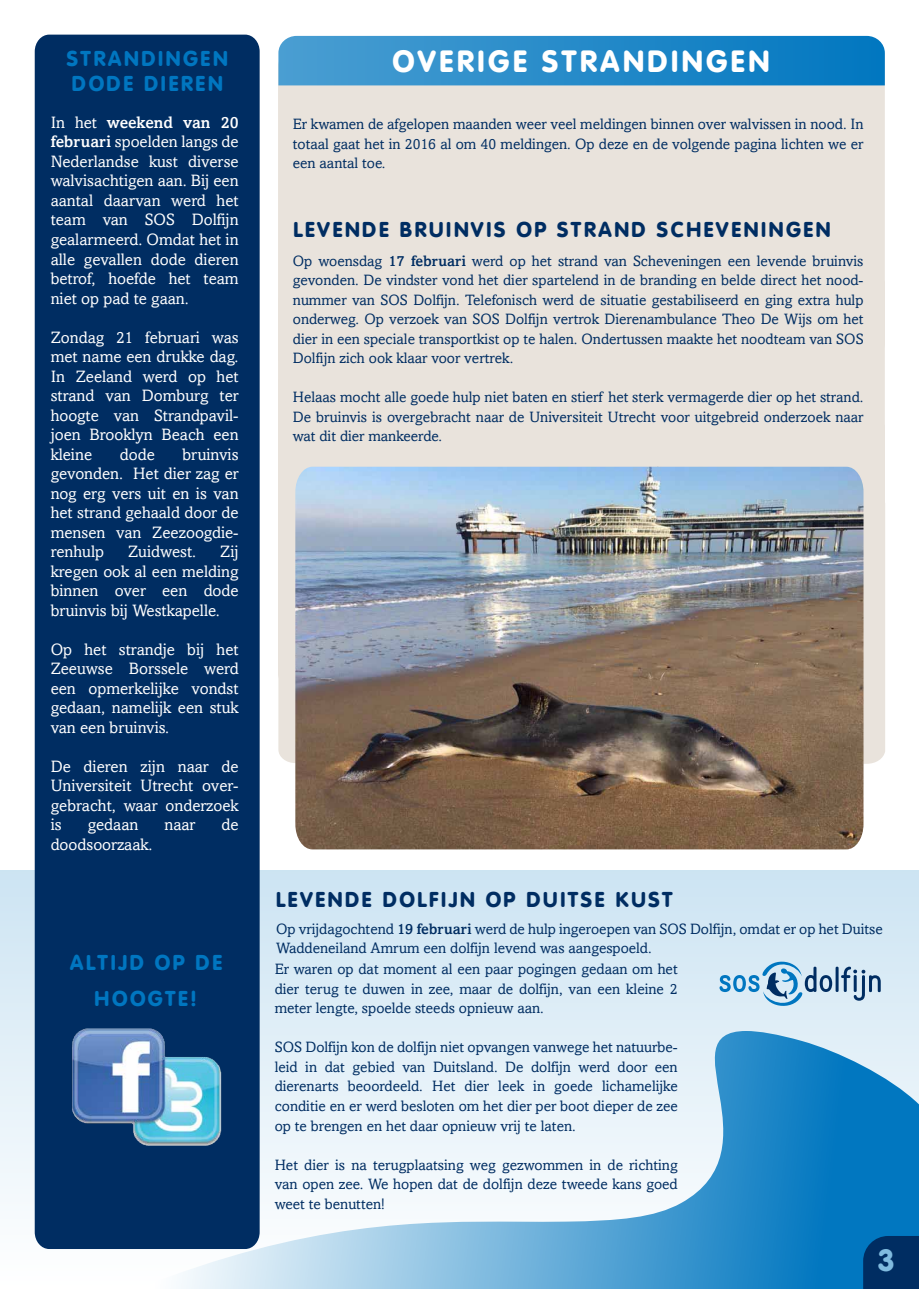
<style>
.page{position:relative;width:919px;height:1289px;background:#fff}
.page>*{position:absolute;margin:0;border:0;box-sizing:border-box;transform-origin:0 0}
.t1{font:700 30px "Vogue";letter-spacing:.12em;color:#fff}
.t2{font:700 30px "Vogue";color:#80bbdf}
.t3{font:700 21px "Vogue";letter-spacing:.13em;color:#002d62}
.t4{font:700 21px/36px "Vogue";letter-spacing:.13em;color:#0076c0;text-align:center}
.t5{font:16.5px/19.5px "Amasis";color:#fff;text-align:justify}
.t6{font:15px/19.5px "Amasis";color:#002d62;text-align:justify}
.s1{font-weight:500}
</style>
<div class="page">
<div style="left:0;top:870px;width:918px;height:418px;background:#d5e9f5"></div>
<svg style="left:0;top:1030px;width:918px;height:258px"></svg>
<svg style="left:863px;top:1235px;width:55px;height:53px;background:#003268"></svg>
<svg style="left:719px;top:961px;width:161px;height:45px"></svg>
<div style="left:278px;top:85px;width:39px;height:285px;background:#e9e3dc"></div>
<div style="left:317px;top:359px;width:567px;height:134px;background:#e9e3dc"></div>
<div style="left:35px;top:35px;width:225px;height:1213px;background:#002d62"></div>
<div style="left:317px;top:85px;width:567px;height:274px;background:#e9e3dc"></div>
<svg style="left:278px;top:36px;width:606px;height:49px;background:#268ac9"></svg>
<img style="left:46px;top:1015px;width:200px;height:151px">
<div style="left:278px;top:445px;width:568px;height:318px;background:#e9e3dc"></div>
<div style="left:863px;top:493px;width:22px;height:270px;background:#e9e3dc"></div>
<img style="left:295px;top:466px;width:568px;height:383px">
<p class="t4" style="left:67px;top:46px;width:162px;line-height:25.2px;text-align:left">STRANDINGEN<br>DODE DIEREN</p>
<p class="t5" style="left:51px;top:112px;width:189px">In het <span class="s1">weekend van 20 februari</span> spoelden langs de Nederlandse kust diverse walvisachtigen aan. Bij een aantal daarvan werd het team van SOS Dolfijn gealarmeerd. Omdat het in alle gevallen dode dieren betrof, hoefde het team niet op pad te gaan.</p>
<p class="t5" style="left:51px;top:327px;width:189px">Zondag 21 februari was met name een drukke dag.<br>In Zeeland werd op het strand van Domburg ter hoogte van Strandpavil&shy;joen Brooklyn Beach een kleine</p>
<p class="t5" style="left:51px;top:444px;width:189px;text-indent:132px">bruinvis gevonden. Het dier zag er nog erg vers uit en is van het strand gehaald door de mensen van Zeezoogdie&shy;renhulp</p>
<p class="t5" style="left:120px;top:444px;width:36px">dode</p>
<p class="t5" style="left:128px;top:542px;width:70px">Zuidwest.</p>
<p class="t5" style="left:51px;top:542px;width:189px;text-indent:169px">Zij kregen ook al een melding binnen over een dode bruinvis bij Westkapelle.</p>
<p class="t5" style="left:51px;top:639px;width:189px">Op het strandje bij het Zeeuwse Borssele werd een opmerkelijke vondst gedaan, namelijk een stuk van een bruinvis.</p>
<p class="t5" style="left:51px;top:756px;width:189px">De dieren zijn naar de Universiteit Utrecht over&shy;gebracht, waar onderzoek is</p>
<p class="t5" style="left:88px;top:815px;width:52px">gedaan</p>
<p class="t5" style="left:164px;top:815px;width:32px">naar</p>
<p class="t5" style="left:221px;top:815px;width:19px">de</p>
<p class="t5" style="left:51px;top:834px;width:103px">doodsoorzaak.</p>
<p class="t4" style="left:70px;top:943px;width:153px">ALTIJD OP DE<br>HOOGTE!</p>
<p class="t1" style="left:392px;top:43px;width:378px">OVERIGE STRANDINGEN</p>
<p class="t6" style="left:293px;top:114px;width:572px">Er kwamen de afgelopen maanden weer veel meldingen binnen over walvissen in nood. In totaal gaat het in 2016 al om 40 meldingen. Op deze en de volgende pagina lichten we er een aantal toe.</p>
<p class="t3" style="left:293px;top:217px;width:538px">LEVENDE BRUINVIS OP STRAND SCHEVENINGEN</p>
<p class="t6" style="left:293px;top:251px;width:572px">Op woensdag <span class="s1">17 februari</span> werd op het strand van Scheveningen een levende bruinvis gevonden. De vindster vond het dier spartelend in de branding en belde direct het nood&shy;nummer van SOS Dolfijn. Telefonisch werd de situatie gestabiliseerd en ging extra hulp onderweg. Op verzoek van SOS Dolfijn vertrok Dierenambulance Theo De Wijs om het dier in een speciale transportkist op te halen. Ondertussen maakte het noodteam van SOS Dolfijn zich ook klaar voor vertrek.</p>
<p class="t6" style="left:293px;top:387px;width:572px">Helaas mocht alle goede hulp niet baten en stierf het sterk vermagerde dier op het strand.<br>De bruinvis is overgebracht naar de Universiteit Utrecht voor uitgebreid onderzoek naar wat dit dier mankeerde.</p>
<p class="t3" style="left:276px;top:886px;width:398px">LEVENDE DOLFIJN OP DUITSE KUST</p>
<p class="t6" style="left:276px;top:918px;width:608px">Op vrijdagochtend <span class="s1">19 februari</span> werd de hulp ingeroepen van SOS Dolfijn, omdat er op het Duitse<br>Waddeneiland Amrum een dolfijn levend was aangespoeld.</p>
<p class="t6" style="left:275px;top:959px;width:404px">Er waren op dat moment al een paar pogingen gedaan om het dier terug te duwen in zee, maar de dolfijn, van een kleine 2 meter lengte, spoelde steeds opnieuw aan.</p>
<p class="t6" style="left:275px;top:1037px;width:404px">SOS Dolfijn kon de dolfijn niet opvangen vanwege het natuurbe&shy;leid in dat gebied van Duitsland. De dolfijn werd door een dierenarts beoordeeld. Het dier leek in goede lichamelijke conditie en er werd besloten om het dier per boot dieper de zee op te brengen en het daar opnieuw vrij te laten.</p>
<p class="t6" style="left:275px;top:1154px;width:404px">Het dier is na terugplaatsing weg gezwommen in de richting van open zee. We hopen dat de dolfijn deze tweede kans goed weet te benutten!</p>
<p class="t2" style="left:878px;top:1241px;width:19px">3</p>
</div>
